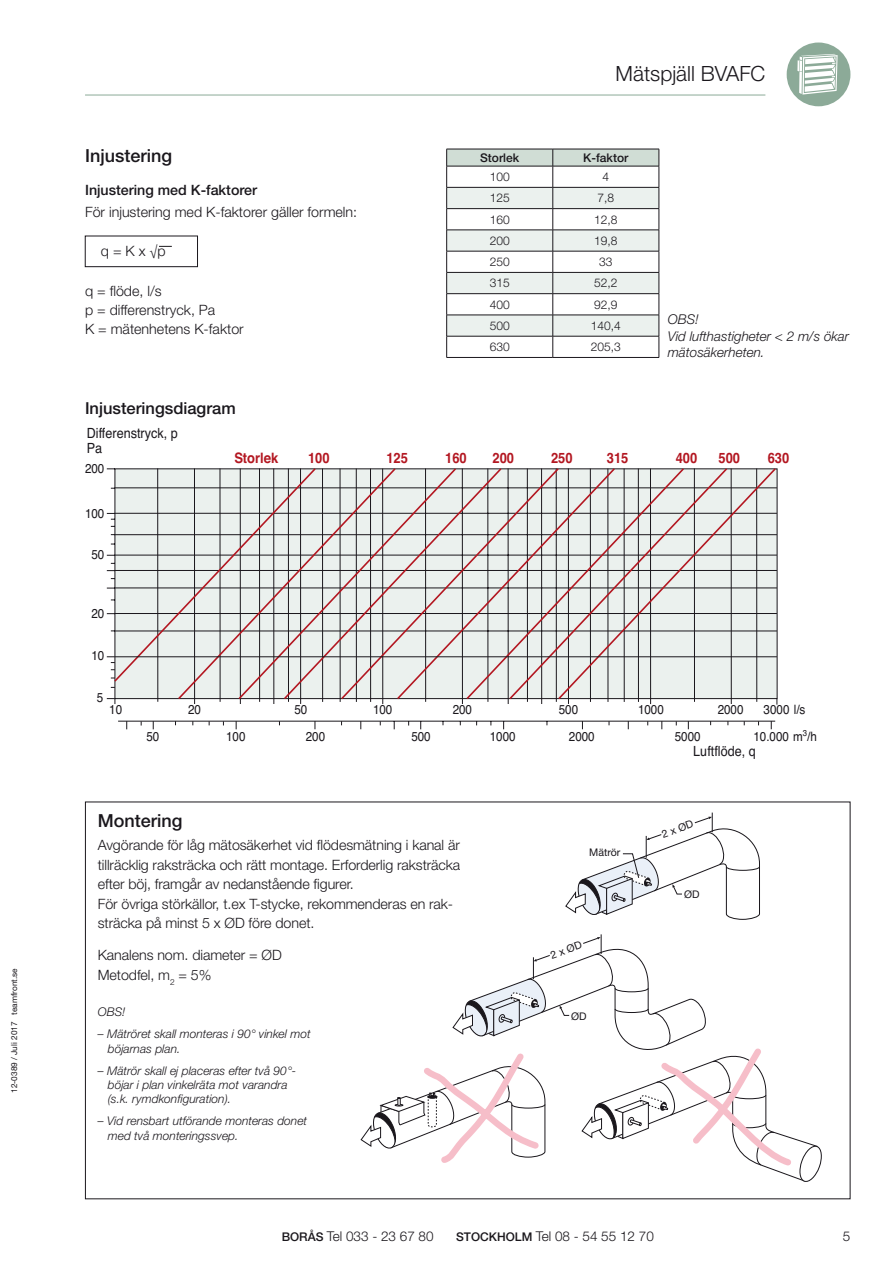
<style>
.page{position:relative;width:893px;height:1263px;background:#fff}
.page>*{position:absolute;margin:0;border:0;box-sizing:border-box;transform-origin:0 0}
.t1{font:300 21px "Helvetica Neue LT Std";color:#1a171c}
.t2{font:500 18px "Helvetica Neue LT Std";color:#1a171c}
.t3{font:500 16.5px "Helvetica Neue LT Std";color:#1a171c}
.t4{font:700 14.4px "Helvetica";color:#b31721;scale:.9 1}
.t5{font:300 14.25px/19.5px "Helvetica Neue LT Std";letter-spacing:-.005em;color:#1a171c}
.t6{font:500 14.25px "Helvetica Neue LT Std";color:#1a171c}
.t7{font:14.1px/14.4px "Helvetica";color:#1a171c;scale:.9 1}
.t8{font:italic 300 13.5px/16.5px "Helvetica Neue LT Std";color:#1a171c}
.t9{font:300 13.5px "Helvetica Neue LT Std";color:#1a171c}
.t10{font:12.9px "Helvetica";color:#1a171c;scale:.9 1}
.t11{font:italic 300 12px/14.4px "Helvetica Neue LT Std";color:#1a171c}
.t12{font:300 12px "Helvetica Neue LT Std";color:#1a171c}
.t13{font:500 12px "Helvetica Neue LT Std";color:#1a171c}
.t14{font:10.5px "Helvetica Neue";color:#1a171c}
.t15{font:8.25px "Helvetica Neue LT Std";color:#1a171c}
.s1{font-weight:500;font-size:12px}
</style>
<div class="page">
<div style="left:787px;top:43px;width:63px;height:63px;background:#8caa98;border-radius:50%"></div>
<svg style="left:797px;top:54px;width:41px;height:41px"></svg>
<hr style="left:85px;top:95px;width:680px;height:1px;background:#8caa98">
<svg style="left:361px;top:934px;width:461px;height:248px"></svg>
<svg style="left:565px;top:812px;width:195px;height:108px"></svg>
<hr style="left:446px;top:357px;width:107px;height:1px;background:#1a171c">
<hr style="left:553px;top:357px;width:106px;height:1px;background:#1a171c">
<svg style="left:446px;top:149px;width:214px;height:208px"></svg>
<hr style="left:446px;top:166px;width:107px;height:1px;background:#1a171c">
<hr style="left:446px;top:187px;width:107px;height:1px;background:#1a171c">
<hr style="left:446px;top:208px;width:107px;height:1px;background:#1a171c">
<hr style="left:446px;top:230px;width:107px;height:1px;background:#1a171c">
<hr style="left:446px;top:251px;width:107px;height:1px;background:#1a171c">
<hr style="left:446px;top:272px;width:107px;height:1px;background:#1a171c">
<hr style="left:446px;top:293px;width:107px;height:1px;background:#1a171c">
<hr style="left:446px;top:315px;width:107px;height:1px;background:#1a171c">
<hr style="left:446px;top:336px;width:107px;height:1px;background:#1a171c">
<hr style="left:553px;top:149px;width:106px;height:1px;background:#1a171c">
<hr style="left:553px;top:166px;width:106px;height:1px;background:#1a171c">
<hr style="left:553px;top:187px;width:106px;height:1px;background:#1a171c">
<hr style="left:553px;top:208px;width:106px;height:1px;background:#1a171c">
<hr style="left:553px;top:230px;width:106px;height:1px;background:#1a171c">
<hr style="left:553px;top:251px;width:106px;height:1px;background:#1a171c">
<hr style="left:553px;top:272px;width:106px;height:1px;background:#1a171c">
<hr style="left:553px;top:293px;width:106px;height:1px;background:#1a171c">
<hr style="left:553px;top:315px;width:106px;height:1px;background:#1a171c">
<hr style="left:553px;top:336px;width:106px;height:1px;background:#1a171c">
<div style="left:85px;top:236px;width:113px;height:31px;border:1px solid #1a171c"></div>
<svg style="left:159px;top:246px;width:13px;height:1px"></svg>
<svg style="left:106px;top:468px;width:672px;height:262px"></svg>
<hr style="left:556px;top:468px;width:1px;height:234px;background:#1a171c">
<hr style="left:541px;top:468px;width:1px;height:236px;background:#1a171c">
<hr style="left:527px;top:468px;width:1px;height:234px;background:#1a171c">
<hr style="left:508px;top:468px;width:1px;height:236px;background:#1a171c">
<hr style="left:488px;top:468px;width:1px;height:234px;background:#1a171c">
<hr style="left:462px;top:468px;width:1px;height:236px;background:#1a171c">
<hr style="left:425px;top:468px;width:1px;height:234px;background:#1a171c">
<hr style="left:650px;top:469px;width:1px;height:235px;background:#1a171c">
<hr style="left:638px;top:469px;width:1px;height:233px;background:#1a171c">
<hr style="left:608px;top:469px;width:1px;height:233px;background:#1a171c">
<hr style="left:590px;top:469px;width:1px;height:233px;background:#1a171c">
<hr style="left:756px;top:468px;width:1px;height:234px;background:#1a171c">
<hr style="left:731px;top:468px;width:1px;height:236px;background:#1a171c">
<hr style="left:694px;top:468px;width:1px;height:234px;background:#1a171c">
<hr style="left:624px;top:469px;width:1px;height:233px;background:#1a171c">
<hr style="left:568px;top:468px;width:1px;height:236px;background:#1a171c">
<hr style="left:157px;top:468px;width:1px;height:234px;background:#1a171c">
<hr style="left:356px;top:469px;width:1px;height:233px;background:#1a171c">
<hr style="left:300px;top:468px;width:1px;height:236px;background:#1a171c">
<hr style="left:382px;top:469px;width:1px;height:235px;background:#1a171c">
<hr style="left:370px;top:469px;width:1px;height:233px;background:#1a171c">
<hr style="left:340px;top:469px;width:1px;height:233px;background:#1a171c">
<hr style="left:322px;top:469px;width:1px;height:233px;background:#1a171c">
<hr style="left:288px;top:468px;width:1px;height:234px;background:#1a171c">
<hr style="left:273px;top:468px;width:1px;height:236px;background:#1a171c">
<hr style="left:259px;top:468px;width:1px;height:234px;background:#1a171c">
<hr style="left:240px;top:468px;width:1px;height:236px;background:#1a171c">
<hr style="left:220px;top:468px;width:1px;height:234px;background:#1a171c">
<hr style="left:194px;top:468px;width:1px;height:236px;background:#1a171c">
<svg style="left:176px;top:468px;width:601px;height:233px;background:#d6d3d1"></svg>
<svg style="left:107px;top:468px;width:210px;height:220px;background:#d9dad8"></svg>
<hr style="left:115px;top:656px;width:662px;height:1px;background:#1a171c">
<svg style="left:107px;top:698px;width:9px;height:6px"></svg>
<p class="t15" style="left:9px;top:1093px;width:126px;rotate:-90deg">12-0389 / Juli 2017 teamfront.se</p>
<p class="t2" style="left:85px;top:145px;width:89px">Injustering</p>
<p class="t6" style="left:85px;top:182px;width:174px">Injustering med K-faktorer</p>
<p class="t5" style="left:85px;top:202px;width:274px">För injustering med K-faktorer gäller formeln:</p>
<p class="t5" style="left:101px;top:241px;width:66px">q = K x √p</p>
<p class="t5" style="left:85px;top:280px;width:160px">q = flöde, l/s<br>p = differenstryck, Pa<br>K = mätenhetens K-faktor</p>
<h1 class="t1" style="left:616px;top:61px;width:151px">Mätspjäll BVAFC</h1>
<p class="t13" style="left:480px;top:150px;width:41px">Storlek</p>
<p class="t13" style="left:583px;top:150px;width:47px">K-faktor</p>
<p class="t12" style="left:490px;top:169px;width:22px">100</p>
<p class="t12" style="left:602px;top:169px;width:8px">4</p>
<p class="t12" style="left:490px;top:191px;width:22px">125</p>
<p class="t12" style="left:597px;top:191px;width:18px">7,8</p>
<p class="t12" style="left:490px;top:212px;width:22px">160</p>
<p class="t12" style="left:594px;top:212px;width:25px">12,8</p>
<p class="t12" style="left:490px;top:233px;width:22px">200</p>
<p class="t12" style="left:594px;top:233px;width:25px">19,8</p>
<p class="t12" style="left:490px;top:254px;width:22px">250</p>
<p class="t12" style="left:599px;top:254px;width:15px">33</p>
<p class="t12" style="left:490px;top:276px;width:22px">315</p>
<p class="t12" style="left:594px;top:276px;width:25px">52,2</p>
<p class="t12" style="left:490px;top:297px;width:22px">400</p>
<p class="t12" style="left:594px;top:297px;width:25px">92,9</p>
<p class="t12" style="left:490px;top:318px;width:22px">500</p>
<p class="t12" style="left:591px;top:318px;width:32px">140,4</p>
<p class="t12" style="left:490px;top:339px;width:22px">630</p>
<p class="t12" style="left:591px;top:339px;width:32px">205,3</p>
<p class="t8" style="left:668px;top:311px;width:183px">OBS!<br>Vid lufthastigheter &lt; 2 m/s ökar mätosäkerheten.</p>
<p class="t3" style="left:85px;top:398px;width:152px">Injusteringsdiagram</p>
<p class="t7" style="left:87px;top:427px;width:103px">Differenstryck, p<br>Pa</p>
<p class="t10" style="left:85px;top:458px;width:23px">200</p>
<p class="t4" style="left:234px;top:445px;width:50px">Storlek</p>
<p class="t10" style="left:85px;top:503px;width:23px">100</p>
<p class="t10" style="left:92px;top:544px;width:16px">50</p>
<p class="t10" style="left:92px;top:603px;width:16px">20</p>
<p class="t10" style="left:92px;top:646px;width:16px">10</p>
<p class="t10" style="left:97px;top:688px;width:9px">5</p>
<p class="t4" style="left:308px;top:445px;width:25px">100</p>
<p class="t4" style="left:386px;top:445px;width:25px">125</p>
<p class="t4" style="left:445px;top:445px;width:25px">160</p>
<p class="t4" style="left:493px;top:445px;width:25px">200</p>
<p class="t4" style="left:551px;top:445px;width:25px">250</p>
<p class="t4" style="left:607px;top:445px;width:25px">315</p>
<p class="t4" style="left:676px;top:445px;width:25px">400</p>
<p class="t4" style="left:718px;top:445px;width:25px">500</p>
<p class="t4" style="left:768px;top:445px;width:25px">630</p>
<p class="t10" style="left:109px;top:700px;width:16px">10</p>
<p class="t10" style="left:188px;top:700px;width:16px">20</p>
<p class="t10" style="left:294px;top:700px;width:16px">50</p>
<p class="t10" style="left:373px;top:700px;width:23px">100</p>
<p class="t10" style="left:453px;top:700px;width:23px">200</p>
<p class="t10" style="left:559px;top:700px;width:23px">500</p>
<p class="t10" style="left:638px;top:700px;width:30px">1000</p>
<p class="t10" style="left:718px;top:700px;width:30px">2000</p>
<p class="t10" style="left:764px;top:700px;width:48px">3000 l/s</p>
<p class="t10" style="left:146px;top:726px;width:16px">50</p>
<p class="t10" style="left:226px;top:726px;width:23px">100</p>
<p class="t10" style="left:306px;top:727px;width:23px">200</p>
<p class="t10" style="left:411px;top:726px;width:23px">500</p>
<p class="t10" style="left:490px;top:726px;width:30px">1000</p>
<p class="t10" style="left:569px;top:726px;width:30px">2000</p>
<p class="t10" style="left:675px;top:726px;width:30px">5000</p>
<p class="t10" style="left:753px;top:726px;width:72px">10.000 m<sup>3</sup>/h</p>
<p class="t7" style="left:693px;top:744px;width:71px">Luftflöde, q</p>
<p class="t2" style="left:98px;top:810px;width:86px">Montering</p>
<p class="t5" style="left:98px;top:835px;width:364px">Avgörande för låg mätosäkerhet vid flödesmätning i kanal är tillräcklig raksträcka och rätt montage. Erforderlig raksträcka efter böj, framgår av nedanstående figurer.<br>För övriga störkällor, t.ex T-stycke, rekommenderas en rak&shy;sträcka på minst 5 x ØD före donet.</p>
<p class="t5" style="left:98px;top:945px;width:186px">Kanalens nom. diameter = ØD<br>Metodfel, m<sub>2</sub> = 5%</p>
<p class="t11" style="left:98px;top:1005px;width:29px">OBS!</p>
<p class="t11" style="left:108px;top:1027px;width:204px;text-indent:-10px">– Mätröret skall monteras i 90° vinkel mot böjarnas plan.</p>
<p class="t11" style="left:108px;top:1063px;width:190px;text-indent:-10px">– Mätrör skall ej placeras efter två 90°- böjar i plan vinkelräta mot varandra (s.k. rymdkonfiguration).</p>
<p class="t11" style="left:108px;top:1114px;width:201px;text-indent:-10px">– Vid rensbart utförande monteras donet med två monteringssvep.</p>
<p class="t14" style="left:589px;top:845px;width:33px">Mätrör</p>
<p class="t14" style="left:548px;top:948px;width:34px;rotate:-20deg">2 x ØD</p>
<p class="t14" style="left:571px;top:1008px;width:17px">ØD</p>
<p class="t14" style="left:660px;top:827px;width:34px;rotate:-20deg">2 x ØD</p>
<p class="t14" style="left:684px;top:887px;width:17px">ØD</p>
<p class="t9" style="left:282px;top:1228px;width:153px"><span class="s1">BORÅS</span> Tel 033 - 23 67 80</p>
<p class="t9" style="left:456px;top:1228px;width:199px"><span class="s1">STOCKHOLM</span> Tel 08 - 54 55 12 70</p>
<p class="t9" style="left:843px;top:1228px;width:9px">5</p>
</div>
